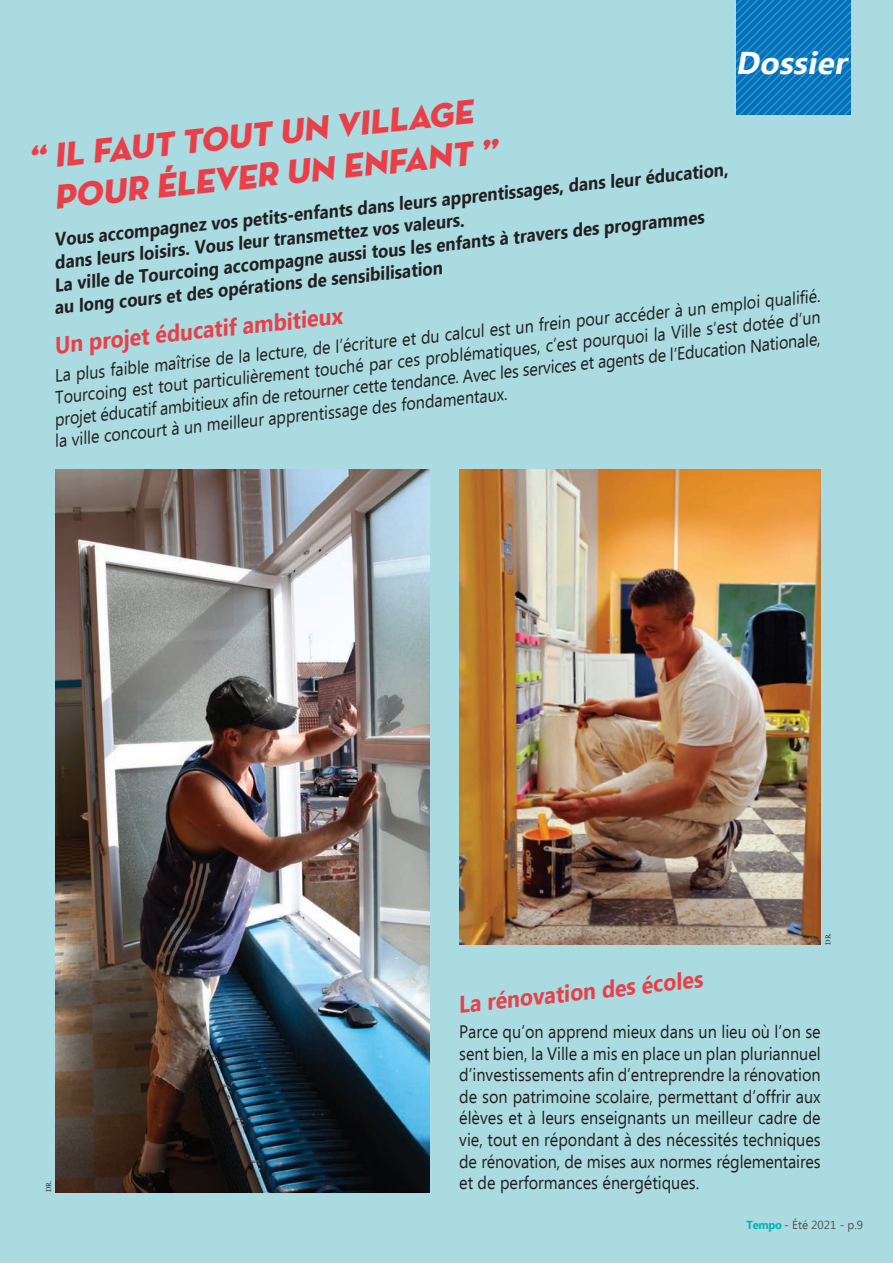
<style>
.page{position:relative;width:893px;height:1263px;background:#a9dbe1}
.page>*{position:absolute;margin:0;border:0;box-sizing:border-box;transform-origin:0 0}
.t1{font:italic 34.35px/41.1px "Neutra Disp Titling";color:#ea3f48}
.t2{font:italic 700 31.5px "Ebrima";color:#fff}
.Dates{font:700 23.7px "Ebrima";color:#ea3f48;scale:.9 1}
.Dates-2{font:700 18.75px/22.5px "Ebrima";color:#231f20;scale:.9 1}
.Dates-3{font:18px/21.6px "Ebrima";color:#231f20;text-align:justify;scale:.9 1}
.t3{font:11.7px "Ebrima";color:#4e4f50}
.t4{font:7.5px "Minion Pro";color:#231f20}
.s1{font-weight:700;color:#00b3b8}
</style>
<div class="page">
<svg style="left:736px;top:0;width:114px;height:115px;background:#0e79bf"></svg>
<img style="left:55px;top:470px;width:374px;height:722px">
<img style="left:459px;top:470px;width:362px;height:475px">
<p class="t2" style="left:736px;top:40px;width:121px">Dossier</p>
<p class="t1" style="left:47px;top:136px;width:448px;text-indent:-22px;rotate:-6deg">“ IL FAUT TOUT UN VILLAGE<br>POUR ÉLEVER UN ENFANT ”</p>
<p class="Dates-2" style="left:46px;top:230px;width:762px;text-indent:7px;rotate:-6deg">Vous accompagnez vos petits-enfants dans leurs apprentissages, dans leur éducation, dans leurs loisirs. Vous leur transmettez vos valeurs.<br>La ville de Tourcoing accompagne aussi tous les enfants à travers des programmes<br>au long cours et des opérations de sensibilisation</p>
<p class="Dates-3" style="left:47px;top:367px;width:864px;text-align:left;text-indent:7px;rotate:-6deg">La plus faible maîtrise de la lecture, de l’écriture et du calcul est un frein pour accéder à un emploi qualifi é.<br>Tourcoing est tout particulièrement touché par ces problématiques, c’est pourquoi la Ville s’est dotée d’un projet éducatif ambitieux afi n de retourner cette tendance. Avec les services et agents de l’Education Nationale, la ville concourt à un meilleur apprentissage des fondamentaux.</p>
<p class="Dates" style="left:53px;top:328px;width:323px;rotate:-6deg">Un projet éducatif ambitieux</p>
<p class="t4" style="left:44px;top:1192px;width:13px;rotate:-90deg">DR.</p>
<p class="t4" style="left:823px;top:945px;width:13px;rotate:-90deg">DR.</p>
<p class="Dates" style="left:456px;top:987px;width:274px;rotate:-6deg">La rénovation des écoles</p>
<p class="Dates-3" style="left:459px;top:1022px;width:403px">Parce qu’on apprend mieux dans un lieu où l’on se sent bien, la Ville a mis en place un plan pluriannuel d’investissements afin d’entreprendre la rénovation de son patrimoine scolaire, permettant d’offrir aux élèves et à leurs enseignants un meilleur cadre de vie, tout en répondant à des nécessités techniques de rénovation, de mises aux normes réglementaires et de performances énergétiques.</p>
<p class="t3" style="left:746px;top:1216px;width:118px"><span class="s1">Tempo</span> - Été 2021 - p.9</p>
</div>
